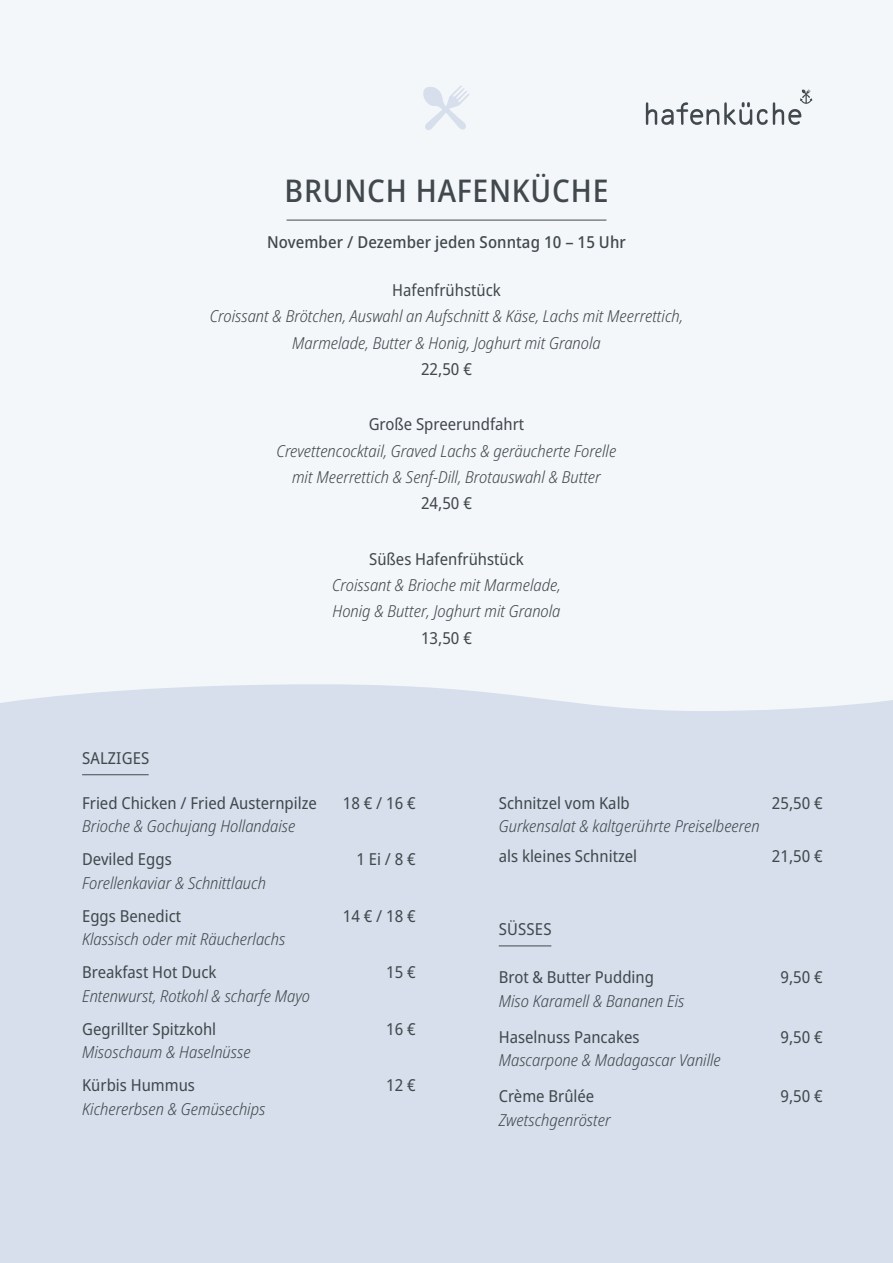
<style>
.page{position:relative;width:893px;height:1263px;background:#f4f7f9}
.page>*{position:absolute;margin:0;border:0;box-sizing:border-box;transform-origin:0 0}
.t1{font:500 semi-condensed 31.35px "Noto Sans";letter-spacing:.025em;color:#41494e}
.t2{font:italic 300 semi-condensed 16.5px/26.4px "Noto Sans";color:#41494e;text-align:center}
.t3{font:semi-condensed 16.5px "Noto Sans";color:#41494e}
.t4{font:500 semi-condensed 16.5px "Noto Sans";letter-spacing:.005em;color:#41494e}
</style>
<div class="page">
<div style="left:0;top:684px;width:893px;height:579px;background:#d7dfec"></div>
<svg style="left:646px;top:89px;width:166px;height:36px"></svg>
<svg style="left:423px;top:86px;width:47px;height:44px"></svg>
<hr style="left:287px;top:220px;width:319px;height:1px;background:#41494e">
<hr style="left:82px;top:774px;width:67px;height:1px;background:#41494e">
<hr style="left:499px;top:945px;width:52px;height:1px;background:#41494e">
<h1 class="t1" style="left:285px;top:169px;width:325px">BRUNCH HAFENKÜCHE</h1>
<p class="t4" style="left:267px;top:230px;width:360px">November / Dezember jeden Sonntag 10 – 15 Uhr</p>
<p class="t3" style="left:392px;top:278px;width:110px">Hafenfrühstück</p>
<p class="t2" style="left:210px;top:303px;width:475px">Croissant &amp; Brötchen, Auswahl an Aufschnitt &amp; Käse, Lachs mit Meerrettich,<br>Marmelade, Butter &amp; Honig, Joghurt mit Granola</p>
<p class="t3" style="left:421px;top:357px;width:52px">22,50 €</p>
<p class="t3" style="left:369px;top:413px;width:157px">Große Spreerundfahrt</p>
<p class="t2" style="left:277px;top:438px;width:341px">Crevettencocktail, Graved Lachs &amp; geräucherte Forelle mit Meerrettich &amp; Senf-Dill, Brotauswahl &amp; Butter</p>
<p class="t3" style="left:421px;top:492px;width:52px">24,50 €</p>
<p class="t3" style="left:369px;top:547px;width:156px">Süßes Hafenfrühstück</p>
<p class="t2" style="left:332px;top:572px;width:230px;text-align:left">Croissant &amp; Brioche mit Marmelade,<br>Honig &amp; Butter, Joghurt mit Granola</p>
<p class="t3" style="left:421px;top:626px;width:52px">13,50 €</p>
<p class="t3" style="left:82px;top:746px;width:69px">SALZIGES</p>
<p class="t3" style="left:82px;top:791px;width:236px">Fried Chicken / Fried Austernpilze</p>
<p class="t3" style="left:343px;top:791px;width:74px">18 € / 16 €</p>
<p class="t2" style="left:82px;top:813px;width:215px">Brioche &amp; Gochujang Hollandaise</p>
<p class="t3" style="left:82px;top:848px;width:91px">Deviled Eggs</p>
<p class="t3" style="left:356px;top:848px;width:61px">1 Ei / 8 €</p>
<p class="t2" style="left:82px;top:870px;width:185px">Forellenkaviar &amp; Schnittlauch</p>
<p class="t3" style="left:82px;top:904px;width:100px">Eggs Benedict</p>
<p class="t3" style="left:343px;top:904px;width:74px">14 € / 18 €</p>
<p class="t2" style="left:82px;top:926px;width:205px">Klassisch oder mit Räucherlachs</p>
<p class="t3" style="left:82px;top:961px;width:136px">Breakfast Hot Duck</p>
<p class="t3" style="left:386px;top:961px;width:31px">15 €</p>
<p class="t2" style="left:82px;top:983px;width:229px">Entenwurst, Rotkohl &amp; scharfe Mayo</p>
<p class="t3" style="left:82px;top:1017px;width:136px">Gegrillter Spitzkohl</p>
<p class="t3" style="left:386px;top:1017px;width:31px">16 €</p>
<p class="t2" style="left:82px;top:1039px;width:170px">Misoschaum &amp; Haselnüsse</p>
<p class="t3" style="left:82px;top:1074px;width:114px">Kürbis Hummus</p>
<p class="t3" style="left:386px;top:1074px;width:31px">12 €</p>
<p class="t2" style="left:82px;top:1096px;width:185px">Kichererbsen &amp; Gemüsechips</p>
<p class="t3" style="left:499px;top:791px;width:133px">Schnitzel vom Kalb</p>
<p class="t3" style="left:772px;top:791px;width:52px">25,50 €</p>
<p class="t2" style="left:499px;top:813px;width:262px">Gurkensalat &amp; kaltgerührte Preiselbeeren</p>
<p class="t3" style="left:499px;top:845px;width:140px">als kleines Schnitzel</p>
<p class="t3" style="left:772px;top:845px;width:52px">21,50 €</p>
<p class="t3" style="left:499px;top:918px;width:54px">SÜSSES</p>
<p class="t3" style="left:499px;top:966px;width:157px">Brot &amp; Butter Pudding</p>
<p class="t3" style="left:780px;top:966px;width:44px">9,50 €</p>
<p class="t2" style="left:499px;top:988px;width:187px">Miso Karamell &amp; Bananen Eis</p>
<p class="t3" style="left:499px;top:1025px;width:142px">Haselnuss Pancakes</p>
<p class="t3" style="left:780px;top:1025px;width:44px">9,50 €</p>
<p class="t2" style="left:499px;top:1047px;width:224px">Mascarpone &amp; Madagascar Vanille</p>
<p class="t3" style="left:499px;top:1085px;width:97px">Crème Brûlée</p>
<p class="t3" style="left:780px;top:1085px;width:44px">9,50 €</p>
<p class="t2" style="left:499px;top:1107px;width:113px">Zwetschgenröster</p>
</div>
